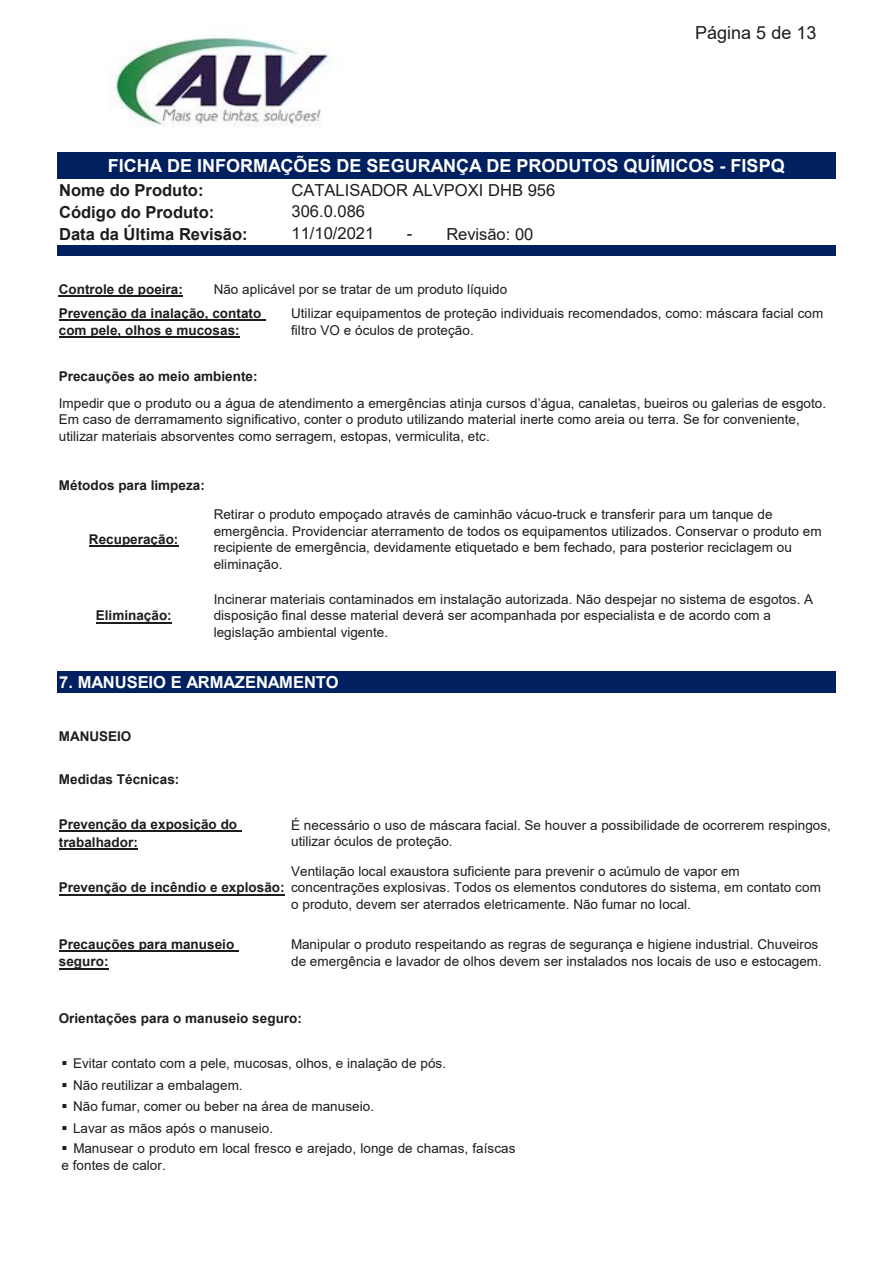
<style>
.page{position:relative;width:893px;height:1263px;background:#fff}
.page>*{position:absolute;margin:0;border:0;box-sizing:border-box;transform-origin:0 0}
.t1{font:700 18px "Arial";color:#fff}
.t2{font:18px "Arial";color:#1d1d1b}
.t3{font:16.5px "Arial";color:#1d1d1b}
.t4{font:700 16.5px "Arial";color:#1d1d1b}
.t5{font:700 16.5px "Arial";letter-spacing:-.005em;color:#fff}
.t6{font:13.5px/16.6px "Arial";letter-spacing:.005em;color:#1d1d1b}
.t7{font:700 13.5px/17.4px "Arial";letter-spacing:.005em;color:#1d1d1b}
</style>
<div class="page">
<div style="left:57px;top:153px;width:778px;height:27px;background:#002060"></div>
<div style="left:57px;top:245px;width:778px;height:12px;background:#002060"></div>
<div style="left:57px;top:671px;width:778px;height:23px;background:#002060"></div>
<div style="left:57px;top:693px;width:778px;height:547px;background:#fff"></div>
<hr style="left:59px;top:950px;width:179px;height:2px;background:#1d1d1b">
<hr style="left:59px;top:968px;width:49px;height:1px;background:#1d1d1b">
<hr style="left:59px;top:894px;width:226px;height:1px;background:#1d1d1b">
<hr style="left:59px;top:831px;width:182px;height:1px;background:#1d1d1b">
<hr style="left:59px;top:848px;width:79px;height:2px;background:#1d1d1b">
<hr style="left:59px;top:295px;width:124px;height:1px;background:#1d1d1b">
<hr style="left:59px;top:319px;width:206px;height:1px;background:#1d1d1b">
<hr style="left:59px;top:336px;width:181px;height:2px;background:#1d1d1b">
<hr style="left:89px;top:546px;width:89px;height:1px;background:#1d1d1b">
<hr style="left:96px;top:622px;width:76px;height:1px;background:#1d1d1b">
<img style="left:110px;top:35px;width:220px;height:92px">
<h1 class="t2" style="left:695px;top:20px;width:123px">Página 5 de 13</h1>
<h1 class="t1" style="left:108px;top:153px;width:679px">FICHA DE INFORMAÇÕES DE SEGURANÇA DE PRODUTOS QUÍMICOS - FISPQ</h1>
<p class="t4" style="left:59px;top:179px;width:146px">Nome do Produto:</p>
<p class="t3" style="left:291px;top:179px;width:265px">CATALISADOR ALVPOXI DHB 956</p>
<p class="t4" style="left:59px;top:200px;width:157px">Código do Produto:</p>
<p class="t3" style="left:291px;top:200px;width:75px">306.0.086</p>
<p class="t4" style="left:59px;top:222px;width:190px">Data da Última Revisão:</p>
<p class="t3" style="left:291px;top:222px;width:84px">11/10/2021</p>
<p class="t3" style="left:407px;top:222px;width:7px">-</p>
<p class="t3" style="left:446px;top:223px;width:89px">Revisão: 00</p>
<p class="t7" style="left:59px;top:280px;width:126px">Controle de poeira:</p>
<p class="t6" style="left:214px;top:280px;width:295px">Não aplicável por se tratar de um produto líquido</p>
<p class="t7" style="left:59px;top:304px;width:204px">Prevenção da inalação, contato com pele, olhos e mucosas:</p>
<p class="t6" style="left:291px;top:305px;width:534px">Utilizar equipamentos de proteção individuais recomendados, como: máscara facial com filtro VO e óculos de proteção.</p>
<p class="t7" style="left:59px;top:367px;width:200px">Precauções ao meio ambiente:</p>
<p class="t6" style="left:59px;top:394px;width:769px">Impedir que o produto ou a água de atendimento a emergências atinja cursos d’água, canaletas, bueiros ou galerias de esgoto.<br>Em caso de derramamento significativo, conter o produto utilizando material inerte como areia ou terra. Se for conveniente, utilizar materiais absorventes como serragem, estopas, vermiculita, etc.</p>
<p class="t7" style="left:59px;top:476px;width:148px">Métodos para limpeza:</p>
<p class="t6" style="left:214px;top:506px;width:610px">Retirar o produto empoçado através de caminhão vácuo-truck e transferir para um tanque de emergência. Providenciar aterramento de todos os equipamentos utilizados. Conservar o produto em recipiente de emergência, devidamente etiquetado e bem fechado, para posterior reciclagem ou eliminação.</p>
<p class="t7" style="left:89px;top:531px;width:91px">Recuperação:</p>
<p class="t7" style="left:96px;top:607px;width:78px">Eliminação:</p>
<p class="t6" style="left:214px;top:590px;width:601px">Incinerar materiais contaminados em instalação autorizada. Não despejar no sistema de esgotos. A disposição final desse material deverá ser acompanhada por especialista e de acordo com a legislação ambiental vigente.</p>
<p class="t5" style="left:59px;top:670px;width:281px">7. MANUSEIO E ARMAZENAMENTO</p>
<p class="t7" style="left:59px;top:728px;width:74px">MANUSEIO</p>
<p class="t7" style="left:59px;top:770px;width:122px">Medidas Técnicas:</p>
<p class="t7" style="left:59px;top:816px;width:180px">Prevenção da exposição do trabalhador:</p>
<p class="t6" style="left:291px;top:816px;width:541px">É necessário o uso de máscara facial. Se houver a possibilidade de ocorrerem respingos, utilizar óculos de proteção.</p>
<p class="t6" style="left:291px;top:862px;width:531px">Ventilação local exaustora suficiente para prevenir o acúmulo de vapor em concentrações explosivas. Todos os elementos condutores do sistema, em contato com o produto, devem ser aterrados eletricamente. Não fumar no local.</p>
<p class="t7" style="left:59px;top:879px;width:227px">Prevenção de incêndio e explosão:</p>
<p class="t7" style="left:59px;top:936px;width:177px">Precauções para manuseio seguro:</p>
<p class="t6" style="left:291px;top:936px;width:532px">Manipular o produto respeitando as regras de segurança e higiene industrial. Chuveiros de emergência e lavador de olhos devem ser instalados nos locais de uso e estocagem.</p>
<p class="t7" style="left:59px;top:1010px;width:245px">Orientações para o manuseio seguro:</p>
<p class="t6" style="left:62px;top:1055px;width:386px">▪ Evitar contato com a pele, mucosas, olhos, e inalação de pós.</p>
<p class="t6" style="left:62px;top:1076px;width:183px">▪ Não reutilizar a embalagem.</p>
<p class="t6" style="left:62px;top:1098px;width:314px">▪ Não fumar, comer ou beber na área de manuseio.</p>
<p class="t6" style="left:62px;top:1120px;width:213px">▪ Lavar as mãos após o manuseio.</p>
<p class="t6" style="left:62px;top:1140px;width:455px">▪ Manusear o produto em local fresco e arejado, longe de chamas, faíscas e fontes de calor.</p>
</div>
